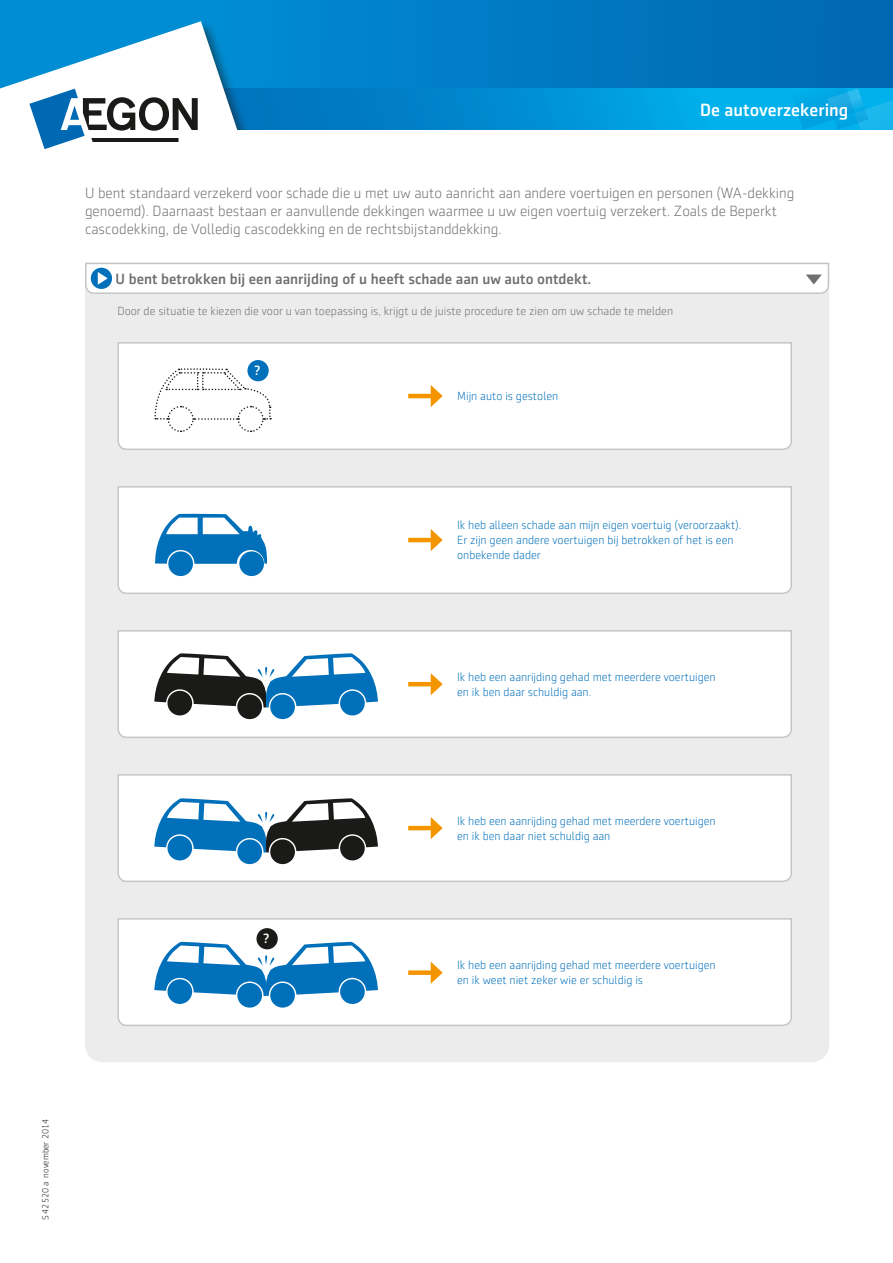
<style>
.page{position:relative;width:893px;height:1263px;background:#fff}
.page>*{position:absolute;margin:0;border:0;box-sizing:border-box;transform-origin:0 0}
.COVER_Aegon_productg{font:500 18px "Sentico Sans DT";color:#fff}
.TEKST_body{font:300 15px/18px "Sentico Sans DT";color:#6f6f6e}
.KOP_tussenkop{font:500 15px "Sentico Sans DT";color:#6f6f6e}
.KOP_tussenkop-2{font:500 13.5px "Sentico Sans DT";color:#fff}
.TEKST_body-2{font:300 12px/15px "Sentico Sans DT";color:#0070ba}
.TEKST_body-3{font:300 12px "Sentico Sans DT";color:#6f6f6e}
.TEKST_disclaimer{font:300 9px "Sentico Sans DT";color:#1a1a18}
</style>
<div class="page">
<div style="left:85px;top:295px;width:744px;height:767px;background:#ececed"></div>
<div style="left:117px;top:306px;width:695px;height:18px;background:#ececed"></div>
<svg style="left:117px;top:341px;width:676px;height:110px"></svg>
<svg style="left:154px;top:368px;width:118px;height:65px"></svg>
<div style="left:247px;top:360px;width:22px;height:21px;background:#0070ba;border-radius:50%"></div>
<hr style="left:408px;top:394px;width:27px;height:4px;background:#f49500">
<svg style="left:431px;top:385px;width:12px;height:22px"></svg>
<svg style="left:117px;top:485px;width:676px;height:110px"></svg>
<div style="left:168px;top:551px;width:25px;height:25px;background:#0070ba;border-radius:50%"></div>
<div style="left:239px;top:551px;width:25px;height:25px;background:#0070ba;border-radius:50%"></div>
<svg style="left:153px;top:513px;width:114px;height:51px"></svg>
<hr style="left:408px;top:538px;width:27px;height:4px;background:#f49500">
<svg style="left:431px;top:529px;width:12px;height:22px"></svg>
<svg style="left:117px;top:629px;width:676px;height:110px"></svg>
<div style="left:167px;top:690px;width:25px;height:26px;background:#1a1a18;border-radius:50%"></div>
<div style="left:237px;top:694px;width:25px;height:25px;background:#1a1a18;border-radius:50%"></div>
<div style="left:340px;top:690px;width:25px;height:26px;background:#0070ba;border-radius:50%"></div>
<div style="left:270px;top:694px;width:25px;height:25px;background:#0070ba;border-radius:50%"></div>
<svg style="left:154px;top:653px;width:224px;height:54px"></svg>
<hr style="left:408px;top:682px;width:27px;height:4px;background:#f49500">
<svg style="left:431px;top:673px;width:12px;height:22px"></svg>
<svg style="left:117px;top:773px;width:676px;height:110px"></svg>
<div style="left:167px;top:835px;width:25px;height:26px;background:#0070ba;border-radius:50%"></div>
<div style="left:237px;top:839px;width:25px;height:25px;background:#0070ba;border-radius:50%"></div>
<div style="left:340px;top:835px;width:25px;height:26px;background:#1a1a18;border-radius:50%"></div>
<div style="left:270px;top:839px;width:25px;height:25px;background:#1a1a18;border-radius:50%"></div>
<svg style="left:154px;top:798px;width:224px;height:54px"></svg>
<hr style="left:408px;top:826px;width:27px;height:4px;background:#f49500">
<svg style="left:431px;top:817px;width:12px;height:22px"></svg>
<svg style="left:117px;top:917px;width:676px;height:110px"></svg>
<div style="left:167px;top:979px;width:25px;height:25px;background:#0070ba;border-radius:50%"></div>
<div style="left:237px;top:982px;width:25px;height:26px;background:#0070ba;border-radius:50%"></div>
<div style="left:340px;top:979px;width:25px;height:25px;background:#0070ba;border-radius:50%"></div>
<div style="left:270px;top:982px;width:25px;height:26px;background:#0070ba;border-radius:50%"></div>
<svg style="left:154px;top:941px;width:224px;height:55px"></svg>
<div style="left:256px;top:928px;width:22px;height:21px;background:#1a1a18;border-radius:50%"></div>
<div style="left:408px;top:970px;width:27px;height:5px;background:#f49500"></div>
<svg style="left:431px;top:961px;width:12px;height:23px"></svg>
<svg style="left:85px;top:262px;width:745px;height:33px"></svg>
<div style="left:0;top:0;width:893px;height:89px;background:linear-gradient(to right,#0094da,#0068b3)"></div>
<svg style="left:256px;top:89px;width:530px;height:41px;background:#0090d4"></svg>
<svg style="left:786px;top:89px;width:107px;height:41px;background:#08ade7"></svg>
<div style="left:0;top:21px;width:256px;height:136px;background:#1a1a18;opacity:.55"></div>
<div style="left:0;top:130px;width:893px;height:29px;background:#fff"></div>
<svg style="left:0;top:21px;width:241px;height:128px"></svg>
<p class="COVER_Aegon_productg" style="left:700px;top:99px;width:150px">De autoverzekering</p>
<p class="TEKST_body" style="left:85px;top:184px;width:711px">U bent standaard verzekerd voor schade die u met uw auto aanricht aan andere voertuigen en personen (WA-dekking genoemd). Daarnaast bestaan er aanvullende dekkingen waarmee u uw eigen voertuig verzekert. Zoals de Beperkt cascodekking, de Volledig cascodekking en de rechtsbijstanddekking.</p>
<p class="KOP_tussenkop" style="left:116px;top:271px;width:477px">U bent betrokken bij een aanrijding of u heeft schade aan uw auto ontdekt.</p>
<p class="TEKST_body-3" style="left:117px;top:304px;width:557px">Door de situatie te kiezen die voor u van toepassing is, krijgt u de juiste procedure te zien om uw schade te melden</p>
<p class="KOP_tussenkop-2" style="left:254px;top:363px;width:8px">?</p>
<p class="KOP_tussenkop-2" style="left:263px;top:931px;width:8px">?</p>
<p class="TEKST_body-2" style="left:457px;top:389px;width:103px">Mijn auto is gestolen</p>
<p class="TEKST_body-2" style="left:457px;top:518px;width:286px">Ik heb alleen schade aan mijn eigen voertuig (veroorzaakt).<br>Er zijn geen andere voertuigen bij betrokken of het is een onbekende dader</p>
<p class="TEKST_body-2" style="left:457px;top:669px;width:260px">Ik heb een aanrijding gehad met meerdere voertuigen en ik ben daar schuldig aan.</p>
<p class="TEKST_body-2" style="left:457px;top:813px;width:260px">Ik heb een aanrijding gehad met meerdere voertuigen en ik ben daar niet schuldig aan</p>
<p class="TEKST_body-2" style="left:457px;top:957px;width:260px">Ik heb een aanrijding gehad met meerdere voertuigen en ik weet niet zeker wie er schuldig is</p>
<p class="TEKST_disclaimer" style="left:41px;top:1220px;width:103px;rotate:-90deg">S 42520 a november 2014</p>
</div>
